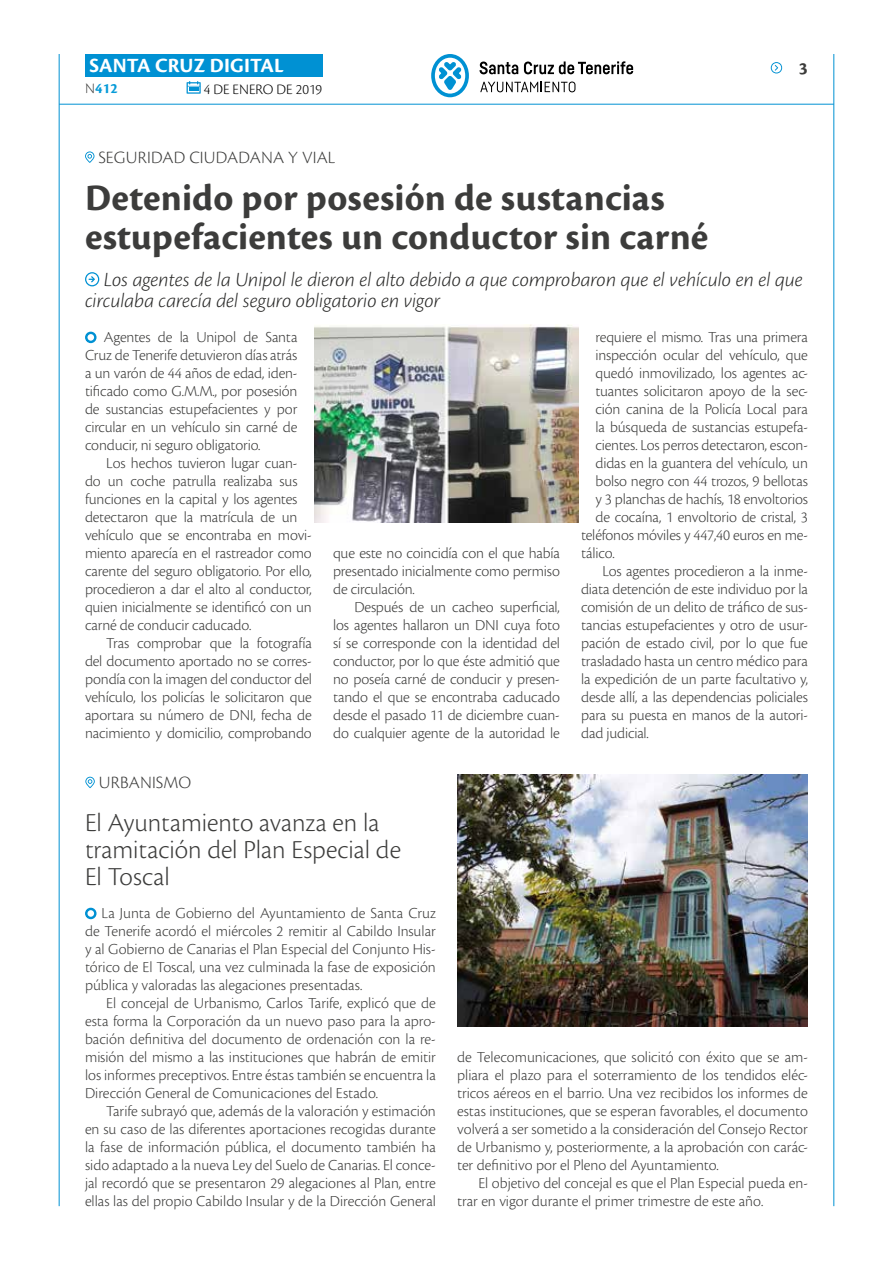
<style>
.page{position:relative;width:893px;height:1263px;background:#fff}
.page>*{position:absolute;margin:0;border:0;box-sizing:border-box;transform-origin:0 0}
.t1{font:700 39px/39px "Cronos Pro";letter-spacing:.005em;color:#3c3c3b}
.t2{font:300 27px/27px "Cronos Pro";color:#3c3c3b}
.t3{font:italic 300 21px/21px "Cronos Pro";letter-spacing:-.005em;color:#282827}
.t4{font:700 21px "Cronos Pro";letter-spacing:.005em;color:#fff}
.t5{font:300 18px "Cronos Pro";letter-spacing:.01em;color:#3c3c3b}
.t6{font:700 18px "Cronos Pro";color:#3c3c3b}
.t7{font:300 15.9px/18px "Cronos Pro";letter-spacing:-.01em;color:#3c3c3b;text-align:justify}
.t8{font:300 15px "Cronos Pro";color:#000}
.t9{font:700 15px "Cronos Pro";color:#079bd8}
.s1{font-weight:300;color:#3c3c3b}
</style>
<div class="page">
<hr style="left:59px;top:104px;width:775px;height:1px;background:#0091d3">
<div style="left:85px;top:54px;width:238px;height:23px;background:#0091d3"></div>
<svg style="left:187px;top:81px;width:14px;height:13px"></svg>
<hr style="left:59px;top:54px;width:1px;height:1152px;background:#0091d3">
<hr style="left:833px;top:54px;width:1px;height:1152px;background:#0091d3">
<svg style="left:771px;top:62px;width:12px;height:11px"></svg>
<svg style="left:431px;top:54px;width:38px;height:43px"></svg>
<svg style="left:480px;top:62px;width:38px;height:12px"></svg>
<svg style="left:524px;top:61px;width:109px;height:13px"></svg>
<svg style="left:480px;top:82px;width:95px;height:10px"></svg>
<svg style="left:85px;top:777px;width:10px;height:11px"></svg>
<svg style="left:85px;top:331px;width:12px;height:13px"></svg>
<svg style="left:85px;top:272px;width:14px;height:14px"></svg>
<img style="left:314px;top:324px;width:264px;height:198px">
<svg style="left:85px;top:907px;width:12px;height:13px"></svg>
<svg style="left:85px;top:151px;width:9px;height:12px"></svg>
<img style="left:457px;top:774px;width:351px;height:252px">
<h3 class="t4" style="left:89px;top:53px;width:196px">SANTA CRUZ DIGITAL</h3>
<p class="t9" style="left:85px;top:80px;width:34px"><span class="s1">N</span>412</p>
<p class="t8" style="left:204px;top:80px;width:120px">4 DE ENERO DE 2019</p>
<p class="t5" style="left:98px;top:147px;width:238px">SEGURIDAD CIUDADANA Y VIAL</p>
<h1 class="t1" style="left:85px;top:179px;width:625px">Detenido por posesión de sustancias estupefacientes un conductor sin carné</h1>
<p class="t6" style="left:799px;top:58px;width:10px">3</p>
<h3 class="t3" style="left:85px;top:269px;width:719px;text-indent:19px">Los agentes de la Unipol le dieron el alto debido a que comprobaron que el vehículo en el que circulaba carecía del seguro obligatorio en vigor</h3>
<p class="t7" style="left:85px;top:328px;width:214px;text-indent:19px">Agentes de la Unipol de Santa Cruz de Tenerife detuvieron días atrás a un varón de 44 años de edad, iden&shy;tificado como G.M.M., por posesión de sustancias estupefacientes y por circular en un vehículo sin carné de conducir, ni seguro obligatorio.</p>
<p class="t7" style="left:85px;top:454px;width:228px;text-align:left;text-indent:21px">Los hechos tuvieron lugar cuan&shy;do un coche patrulla realizaba sus funciones en la capital y los agentes detectaron que la matrícula de un vehículo que se encontraba en movi&shy;miento aparecía en el rastreador como carente del seguro obligatorio. Por ello, procedieron a dar el alto al conductor, quien inicialmente se identificó con un carné de conducir caducado.</p>
<p class="t7" style="left:85px;top:634px;width:228px;text-indent:21px">Tras comprobar que la fotografía del documento aportado no se corres&shy;pondía con la imagen del conductor del vehículo, los policías le solicitaron que aportara su número de DNI, fecha de nacimiento y domicilio, comprobando</p>
<p class="t5" style="left:99px;top:772px;width:94px">URBANISMO</p>
<p class="t7" style="left:333px;top:544px;width:228px">que este no coincidía con el que había presentado inicialmente como permiso de circulación.</p>
<p class="t7" style="left:333px;top:598px;width:228px;text-indent:21px">Después de un cacheo superficial, los agentes hallaron un DNI cuya foto sí se corresponde con la identidad del conductor, por lo que éste admitió que no poseía carné de conducir y presen&shy;tando el que se encontraba caducado desde el pasado 11 de diciembre cuan&shy;do cualquier agente de la autoridad le</p>
<p class="t7" style="left:595px;top:328px;width:214px">requiere el mismo. Tras una primera</p>
<p class="t7" style="left:595px;top:346px;width:214px">inspección ocular del vehículo, que</p>
<p class="t7" style="left:595px;top:364px;width:214px">quedó inmovilizado, los agentes ac-</p>
<p class="t7" style="left:595px;top:382px;width:214px">tuantes solicitaron apoyo de la sec-</p>
<p class="t7" style="left:595px;top:400px;width:214px">ción canina de la Policía Local para</p>
<p class="t7" style="left:595px;top:418px;width:214px">la búsqueda de sustancias estupefa-</p>
<p class="t7" style="left:595px;top:436px;width:214px">cientes. Los perros detectaron, escon-</p>
<p class="t7" style="left:595px;top:454px;width:214px">didas en la guantera del vehículo, un</p>
<p class="t7" style="left:595px;top:472px;width:214px">bolso negro con 44 trozos, 9 bellotas</p>
<p class="t7" style="left:595px;top:490px;width:214px">y 3 planchas de hachís, 18 envoltorios</p>
<p class="t7" style="left:595px;top:508px;width:214px">de cocaína, 1 envoltorio de cristal, 3</p>
<p class="t7" style="left:581px;top:526px;width:228px">teléfonos móviles y 447,40 euros en me-</p>
<p class="t7" style="left:581px;top:544px;width:35px">tálico.</p>
<p class="t7" style="left:602px;top:562px;width:207px">Los agentes procedieron a la inme-</p>
<p class="t7" style="left:581px;top:580px;width:228px">diata detención de este individuo por la</p>
<p class="t7" style="left:581px;top:598px;width:228px">comisión de un delito de tráfico de sus-</p>
<p class="t7" style="left:581px;top:616px;width:228px">tancias estupefacientes y otro de usur-</p>
<p class="t7" style="left:581px;top:634px;width:228px">pación de estado civil, por lo que fue</p>
<p class="t7" style="left:581px;top:652px;width:228px">trasladado hasta un centro médico para</p>
<p class="t7" style="left:581px;top:670px;width:228px">la expedición de un parte facultativo y,</p>
<p class="t7" style="left:581px;top:688px;width:228px">desde allí, a las dependencias policiales</p>
<p class="t7" style="left:581px;top:706px;width:228px">para su puesta en manos de la autori-</p>
<p class="t7" style="left:581px;top:724px;width:69px">dad judicial.</p>
<h2 class="t2" style="left:85px;top:809px;width:317px">El Ayuntamiento avanza en la tramitación del Plan Especial de<br>El Toscal</h2>
<p class="t7" style="left:85px;top:904px;width:352px;text-indent:16px">La Junta de Gobierno del Ayuntamiento de Santa Cruz de Tenerife acordó el miércoles 2 remitir al Cabildo Insular y al Gobierno de Canarias el Plan Especial del Conjunto His&shy;tórico de El Toscal, una vez culminada la fase de exposición pública y valoradas las alegaciones presentadas.</p>
<p class="t7" style="left:85px;top:994px;width:352px;text-indent:21px">El concejal de Urbanismo, Carlos Tarife, explicó que de esta forma la Corporación da un nuevo paso para la apro&shy;bación definitiva del documento de ordenación con la re&shy;misión del mismo a las instituciones que habrán de emitir los informes preceptivos. Entre éstas también se encuentra la Dirección General de Comunicaciones del Estado.</p>
<p class="t7" style="left:85px;top:1102px;width:352px;text-indent:21px">Tarife subrayó que, además de la valoración y estimación en su caso de las diferentes aportaciones recogidas durante la fase de información pública, el documento también ha sido adaptado a la nueva Ley del Suelo de Canarias. El conce&shy;jal recordó que se presentaron 29 alegaciones al Plan, entre ellas las del propio Cabildo Insular y de la Dirección General</p>
<p class="t7" style="left:457px;top:1048px;width:352px">de Telecomunicaciones, que solicitó con éxito que se am&shy;pliara el plazo para el soterramiento de los tendidos eléc&shy;tricos aéreos en el barrio. Una vez recibidos los informes de estas instituciones, que se esperan favorables, el documento volverá a ser sometido a la consideración del Consejo Rector de Urbanismo y, posteriormente, a la aprobación con carác&shy;ter definitivo por el Pleno del Ayuntamiento.</p>
<p class="t7" style="left:457px;top:1174px;width:352px;text-indent:21px">El objetivo del concejal es que el Plan Especial pueda en&shy;trar en vigor durante el primer trimestre de este año.</p>
</div>
